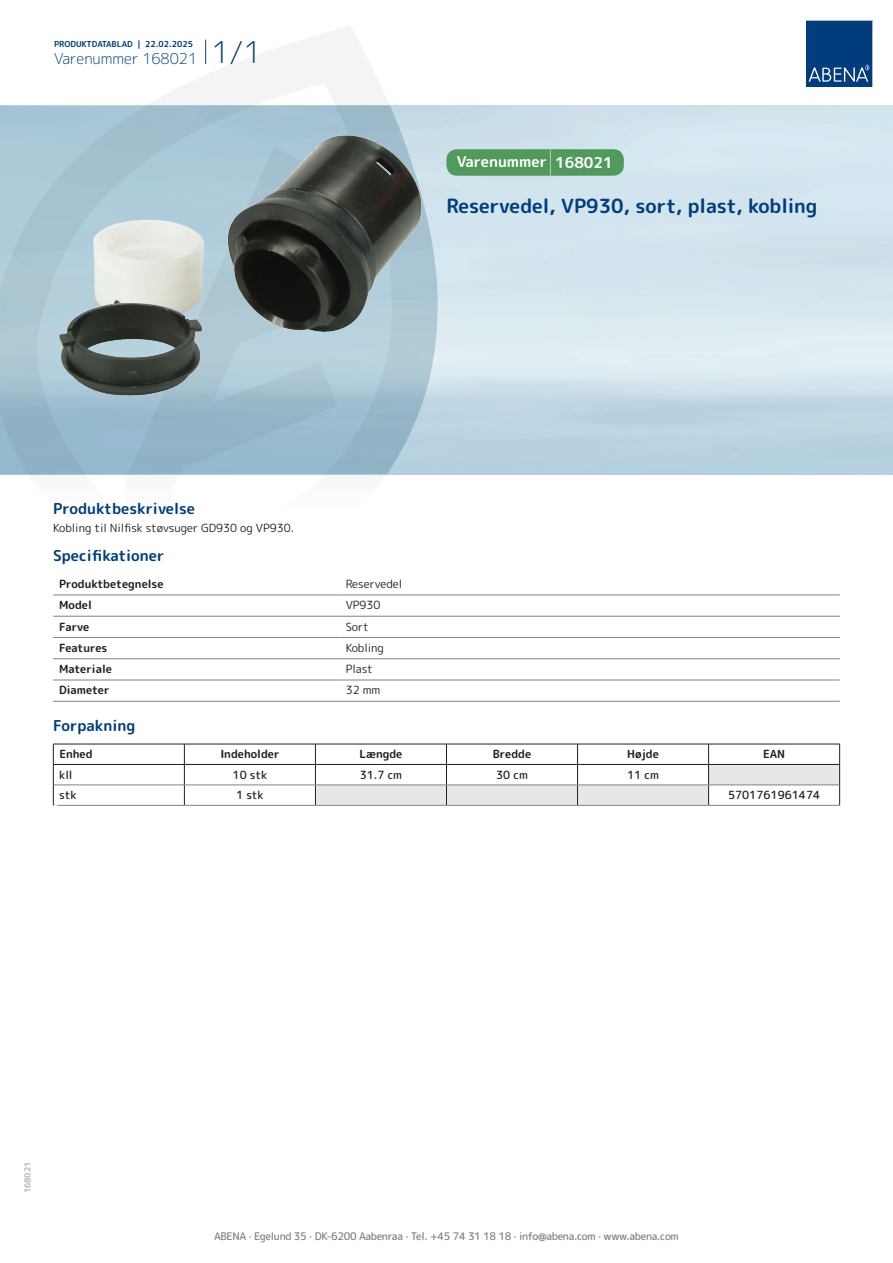
<style>
.page{position:relative;width:893px;height:1263px;background:#fff}
.page>*{position:absolute;margin:0;border:0;box-sizing:border-box;transform-origin:0 0}
.t1{font:700 19.5px "Rounded Mplus 1 c";color:#013d7d}
.t2{font:700 15px "Rounded Mplus 1 c";color:#013d7d}
.t3{font:300 15px "Rounded Mplus 1 c";color:#013d7d}
.t4{font:700 15px "Rounded Mplus 1 c";color:#fff}
.t5{font:700 11.25px "Rounded Mplus 1 c";color:#231f20}
.t6{font:11.25px "Rounded Mplus 1 c";color:#231f20}
.t7{font:500 11.25px "Rounded Mplus 1 c";color:#231f20}
.t8{font:500 10.5px "Rounded Mplus 1 c";letter-spacing:-.03em;color:#808285}
.t9{font:700 10.5px "Rounded Mplus 1 c";color:#fff}
.t10{font:700 8.25px "Rounded Mplus 1 c";color:#013d7d}
.t11{font:700 8.25px "Rounded Mplus 1 c";color:#b2b3b7}
.s1{font-size:30px}
.s2{font-size:25.5px}
</style>
<div class="page">
<svg style="left:0;top:26px;width:439px;height:569px"></svg>
<svg style="left:0;top:106px;width:438px;height:368px;background:#9fbecf"></svg>
<svg style="left:205px;top:40px;width:1px;height:24px"></svg>
<svg style="left:806px;top:20px;width:67px;height:67px;background:#144b86"></svg>
<img style="left:47px;top:127px;width:384px;height:274px">
<hr style="left:53px;top:595px;width:287px;height:1px;background:#808285">
<hr style="left:340px;top:595px;width:500px;height:1px;background:#808285">
<hr style="left:53px;top:616px;width:287px;height:1px;background:#808285">
<hr style="left:340px;top:616px;width:500px;height:1px;background:#808285">
<hr style="left:53px;top:637px;width:287px;height:1px;background:#808285">
<hr style="left:340px;top:637px;width:500px;height:1px;background:#808285">
<hr style="left:53px;top:658px;width:287px;height:1px;background:#808285">
<hr style="left:340px;top:658px;width:500px;height:1px;background:#808285">
<hr style="left:53px;top:680px;width:287px;height:1px;background:#808285">
<hr style="left:340px;top:680px;width:500px;height:1px;background:#808285">
<hr style="left:53px;top:701px;width:287px;height:1px;background:#808285">
<hr style="left:340px;top:701px;width:500px;height:1px;background:#808285">
<hr style="left:53px;top:744px;width:131px;height:1px;background:#231f20">
<hr style="left:184px;top:744px;width:131px;height:1px;background:#231f20">
<hr style="left:53px;top:764px;width:131px;height:1px;background:#231f20">
<hr style="left:184px;top:764px;width:131px;height:1px;background:#231f20">
<svg style="left:53px;top:744px;width:1px;height:61px"></svg>
<svg style="left:184px;top:744px;width:1px;height:61px"></svg>
<svg style="left:315px;top:744px;width:525px;height:61px"></svg>
<hr style="left:54px;top:785px;width:130px;height:1px;background:#808285">
<hr style="left:184px;top:785px;width:131px;height:1px;background:#808285">
<hr style="left:315px;top:785px;width:131px;height:1px;background:#808285">
<hr style="left:446px;top:785px;width:131px;height:1px;background:#808285">
<hr style="left:577px;top:785px;width:132px;height:1px;background:#808285">
<hr style="left:709px;top:785px;width:130px;height:1px;background:#808285">
<hr style="left:53px;top:805px;width:131px;height:1px;background:#808285">
<hr style="left:184px;top:805px;width:131px;height:1px;background:#808285">
<hr style="left:315px;top:805px;width:131px;height:1px;background:#808285">
<hr style="left:446px;top:805px;width:131px;height:1px;background:#808285">
<hr style="left:577px;top:805px;width:132px;height:1px;background:#808285">
<hr style="left:709px;top:805px;width:131px;height:1px;background:#808285">
<div style="left:446px;top:149px;width:178px;height:27px;background:#52995c;border-radius:10px"></div>
<p class="t10" style="left:54px;top:38px;width:141px">PRODUKTDATABLAD | 22.02.2025</p>
<h2 class="t3" style="left:54px;top:48px;width:209px">Varenummer 168021 <span class="s1">1/1</span></h2>
<h2 class="t4" style="left:457px;top:151px;width:157px">Varenummer <span class="s2">|</span> 168021</h2>
<h1 class="t1" style="left:446px;top:192px;width:372px">Reservedel, VP930, sort, plast, kobling</h1>
<h2 class="t2" style="left:53px;top:498px;width:143px">Produktbeskrivelse</h2>
<p class="t6" style="left:53px;top:520px;width:242px">Kobling til Nilfisk støvsuger GD930 og VP930.</p>
<h2 class="t2" style="left:53px;top:545px;width:113px">Specifikationer</h2>
<p class="t5" style="left:59px;top:576px;width:106px">Produktbetegnelse</p>
<p class="t6" style="left:346px;top:576px;width:58px">Reservedel</p>
<p class="t5" style="left:59px;top:597px;width:34px">Model</p>
<p class="t6" style="left:346px;top:597px;width:36px">VP930</p>
<p class="t5" style="left:59px;top:618px;width:32px">Farve</p>
<p class="t6" style="left:346px;top:618px;width:25px">Sort</p>
<p class="t5" style="left:59px;top:640px;width:50px">Features</p>
<p class="t6" style="left:346px;top:640px;width:40px">Kobling</p>
<p class="t5" style="left:59px;top:661px;width:54px">Materiale</p>
<p class="t6" style="left:346px;top:661px;width:29px">Plast</p>
<p class="t5" style="left:59px;top:682px;width:52px">Diameter</p>
<p class="t6" style="left:346px;top:682px;width:36px">32 mm</p>
<h2 class="t2" style="left:53px;top:715px;width:84px">Forpakning</h2>
<p class="t5" style="left:59px;top:746px;width:35px">Enhed</p>
<p class="t5" style="left:220px;top:746px;width:61px">Indeholder</p>
<p class="t5" style="left:359px;top:746px;width:44px">Længde</p>
<p class="t5" style="left:493px;top:746px;width:40px">Bredde</p>
<p class="t5" style="left:627px;top:746px;width:33px">Højde</p>
<p class="t5" style="left:763px;top:746px;width:24px">EAN</p>
<p class="t7" style="left:59px;top:767px;width:15px">kll</p>
<p class="t7" style="left:233px;top:767px;width:36px">10 stk</p>
<p class="t7" style="left:360px;top:767px;width:44px">31.7 cm</p>
<p class="t7" style="left:496px;top:767px;width:33px">30 cm</p>
<p class="t7" style="left:627px;top:767px;width:33px">11 cm</p>
<p class="t7" style="left:59px;top:787px;width:19px">stk</p>
<p class="t7" style="left:236px;top:787px;width:29px">1 stk</p>
<p class="t7" style="left:728px;top:787px;width:94px">5701761961474</p>
<p class="t9" style="left:53px;top:801px;width:7px">*</p>
<p class="t11" style="left:22px;top:1193px;width:33px;rotate:-90deg">168021</p>
<p class="t8" style="left:214px;top:1229px;width:466px">ABENA · Egelund 35 · DK-6200 Aabenraa · Tel. +45 74 31 18 18 · info@abena.com · www.abena.com</p>
</div>
